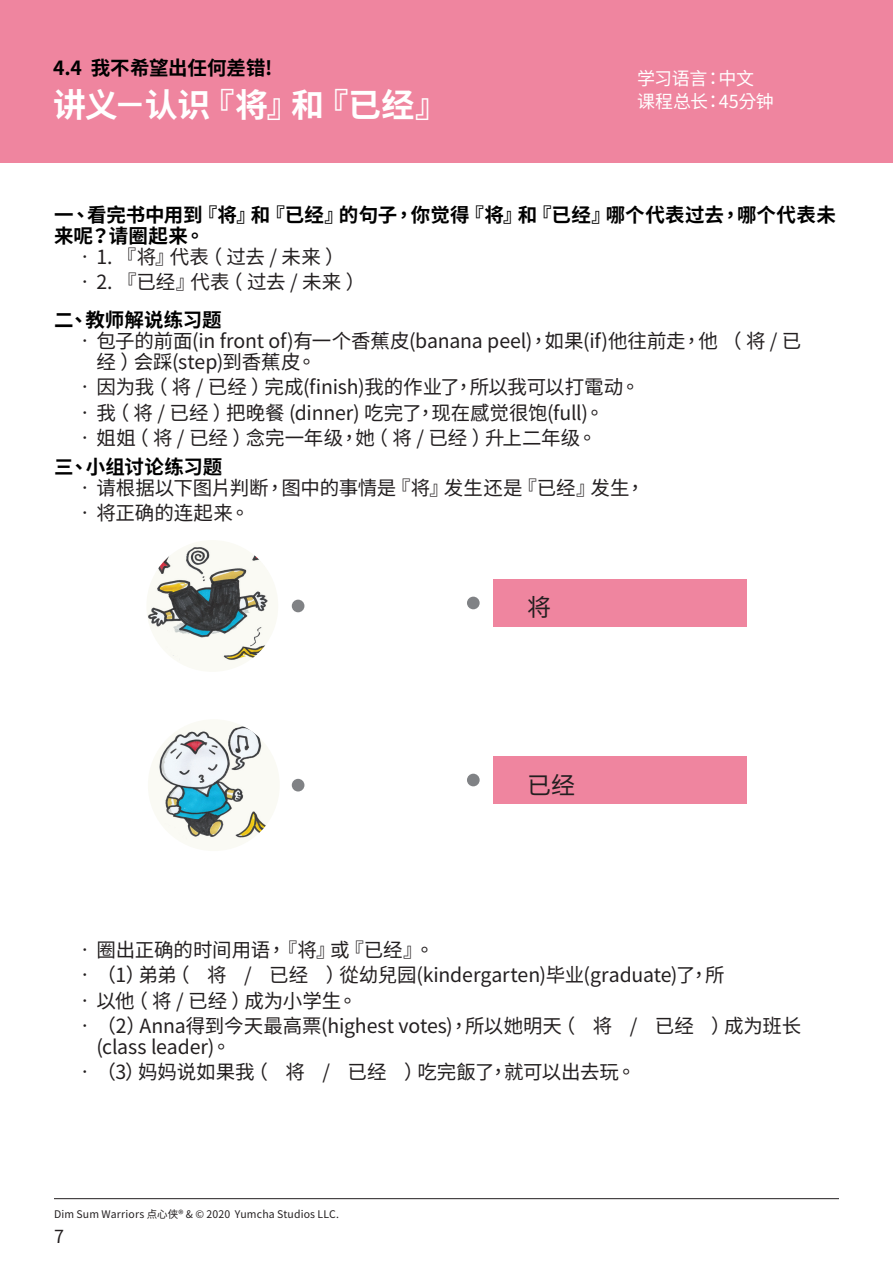
<style>
.page{position:relative;width:893px;height:1263px;background:#fff}
.page>*{position:absolute;margin:0;border:0;box-sizing:border-box;transform-origin:0 0}
.t1{font:700 33px "Noto Sans CJ Ktc";color:#fff}
.t2{font:24px "Noto Sans CJ Ktc";color:#231f20}
.t3{font:19.5px/21px "Noto Sans CJ Ktc";letter-spacing:-.005em;color:#231f20}
.t4{font:700 19.5px/21px "Noto Sans CJ Ktc";color:#000}
.t5{font:18px "Noto Sans CJ Ktc";letter-spacing:-.02em;color:#fff}
.t6{font:18px "Noto Sans CJ Ktc";color:#231f20}
.t7{font:10.5px "Noto Sans CJ Ktc";letter-spacing:.015em;color:#231f20}
</style>
<div class="page">
<hr style="left:54px;top:1198px;width:785px;height:1px;background:#231f20">
<div style="left:0;top:0;width:893px;height:163px;background:#ef859f"></div>
<div style="left:493px;top:579px;width:254px;height:48px;background:#ef859f"></div>
<div style="left:493px;top:756px;width:254px;height:48px;background:#ef859f"></div>
<div style="left:292px;top:600px;width:12px;height:12px;background:#808285;border-radius:50%"></div>
<div style="left:292px;top:779px;width:12px;height:12px;background:#808285;border-radius:50%"></div>
<div style="left:467px;top:774px;width:13px;height:12px;background:#808285;border-radius:50%"></div>
<div style="left:467px;top:597px;width:13px;height:12px;background:#808285;border-radius:50%"></div>
<img style="left:146px;top:540px;width:132px;height:132px;border-radius:66px">
<img style="left:148px;top:719px;width:132px;height:132px;border-radius:66px">
<h3 class="t4" style="left:53px;top:58px;width:221px">4.4 我不希望出任何差错!</h3>
<h1 class="t1" style="left:53px;top:86px;width:396px">讲义－认识『将』和『已经』</h1>
<p class="t5" style="left:637px;top:68px;width:119px">学习语言：中文</p>
<p class="t5" style="left:637px;top:91px;width:138px">课程总长：45分钟</p>
<h3 class="t4" style="left:54px;top:205px;width:783px">一、看完书中用到『将』和『已经』的句子，你觉得『将』和『已经』哪个代表过去，哪个代表未来呢？请圈起来。</h3>
<p class="t3" style="left:75px;top:247px;width:271px">• 1. 『将』代表（过去 / 未来）</p>
<p class="t3" style="left:75px;top:272px;width:292px">• 2. 『已经』代表（过去 / 未来）</p>
<h3 class="t4" style="left:54px;top:310px;width:169px">二、教师解说练习题</h3>
<p class="t3" style="left:97px;top:331px;width:706px;text-indent:-21px">• 包子的前面(in front of)有一个香蕉皮(banana peel)，如果(if)他往前走，他（将 / 已经）会踩(step)到香蕉皮。</p>
<p class="t3" style="left:75px;top:377px;width:566px">• 因为我（将 / 已经）完成(finish)我的作业了，所以我可以打電动。</p>
<p class="t3" style="left:75px;top:402px;width:531px">• 我（将 / 已经）把晚餐 (dinner) 吃完了，现在感觉很饱(full)。</p>
<p class="t3" style="left:75px;top:428px;width:523px">• 姐姐（将 / 已经）念完一年级，她（将 / 已经）升上二年级。</p>
<h3 class="t4" style="left:54px;top:457px;width:170px">三、小组讨论练习题</h3>
<p class="t3" style="left:75px;top:478px;width:571px">• 请根据以下图片判断，图中的事情是『将』发生还是『已经』发生，</p>
<p class="t3" style="left:75px;top:503px;width:176px">• 将正确的连起来。</p>
<p class="t2" style="left:527px;top:593px;width:25px">将</p>
<p class="t2" style="left:527px;top:771px;width:50px">已经</p>
<p class="t3" style="left:75px;top:940px;width:360px">• 圈出正确的时间用语，『将』或『已经』。</p>
<p class="t3" style="left:75px;top:965px;width:651px">• （1）弟弟（ 将 / 已经 ）從幼兒园(kindergarten)毕业(graduate)了，所</p>
<p class="t3" style="left:75px;top:990px;width:283px">• 以他（将 / 已经）成为小学生。</p>
<p class="t3" style="left:97px;top:1016px;width:706px;text-indent:-21px">• （2）Anna得到今天最高票(highest votes)，所以她明天（ 将 / 已经 ）成为班长(class leader)。</p>
<p class="t3" style="left:75px;top:1062px;width:562px">• （3）妈妈说如果我（ 将 / 已经 ）吃完飯了，就可以出去玩。</p>
<p class="t7" style="left:54px;top:1208px;width:287px">Dim Sum Warriors 点心侠® &amp; © 2020 Yumcha Studios LLC.</p>
<p class="t6" style="left:54px;top:1226px;width:11px">7</p>
</div>
